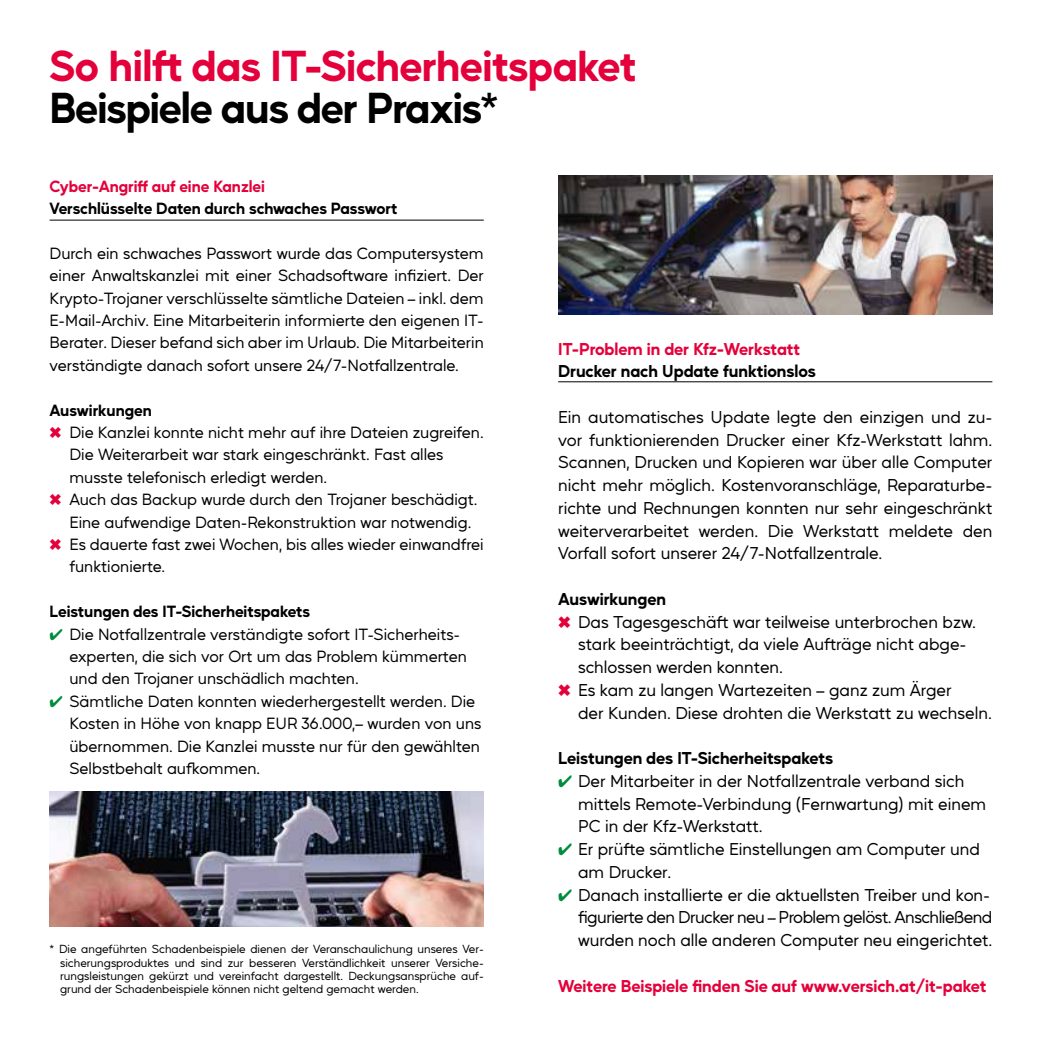
<style>
.page{position:relative;width:1042px;height:1042px;background:#fff}
.page>*{position:absolute;margin:0;border:0;box-sizing:border-box;transform-origin:0 0}
.t1{font:700 42px "Mustica Pro";letter-spacing:-.01em;color:#e4003a}
.t2{font:700 42px "Mustica Pro";letter-spacing:-.025em;color:#000}
.t3{font:16.62px/22.8px "Mustica Pro";color:#000}
.t4{font:700 16.62px "Mustica Pro";letter-spacing:-.005em;color:#e4003a}
.t5{font:700 16.62px "Mustica Pro";letter-spacing:-.005em;color:#000}
.t6{font:15.75px/22.4px "Mustica Pro";color:#000}
.t7{font:700 15.75px "Mustica Pro";letter-spacing:-.005em;color:#000}
.t8{font:700 15.75px "Mustica Pro";letter-spacing:-.005em;color:#e4003a}
.t9{font:11.38px/13.1px "Mustica Pro";color:#000;text-align:justify}
.s1{color:#e4003a}
.s2{color:#008c3c}
</style>
<div class="page">
<hr style="left:558px;top:381px;width:434px;height:1px;background:#000">
<hr style="left:50px;top:220px;width:434px;height:1px;background:#000">
<img style="left:50px;top:792px;width:434px;height:134px">
<img style="left:558px;top:175px;width:434px;height:139px">
<h1 class="t1" style="left:50px;top:32px;width:588px">So hilft das IT-Sicherheitspaket</h1>
<h1 class="t2" style="left:50px;top:74px;width:450px">Beispiele aus der Praxis*</h1>
<p class="t8" style="left:50px;top:173px;width:217px">Cyber-Angriff auf eine Kanzlei</p>
<p class="t7" style="left:50px;top:196px;width:349px">Verschlüsselte Daten durch schwaches Passwort</p>
<p class="t6" style="left:50px;top:240px;width:436px;text-align:justify">Durch ein schwaches Passwort wurde das Computersystem einer Anwaltskanzlei mit einer Schadsoftware infiziert. Der Krypto-Trojaner verschlüsselte sämtliche Dateien – inkl. dem E-Mail-Archiv. Eine Mitarbeiterin informierte den eigenen IT-Berater. Dieser befand sich aber im Urlaub. Die Mitarbeiterin verständigte danach sofort unsere 24/7-Notfallzentrale.</p>
<p class="t7" style="left:50px;top:397px;width:104px">Auswirkungen</p>
<p class="t6" style="left:50px;top:420px;width:436px"><span class="s1">✖</span> Die Kanzlei konnte nicht mehr auf ihre Dateien zugreifen.</p>
<p class="t6" style="left:69px;top:442px;width:375px">Die Weiterarbeit war stark eingeschränkt. Fast alles</p>
<p class="t6" style="left:69px;top:464px;width:259px">musste telefonisch erledigt werden.</p>
<p class="t6" style="left:50px;top:487px;width:429px"><span class="s1">✖</span> Auch das Backup wurde durch den Trojaner beschädigt.</p>
<p class="t6" style="left:69px;top:509px;width:403px">Eine aufwendige Daten-Rekonstruktion war notwendig.</p>
<p class="t6" style="left:50px;top:532px;width:436px"><span class="s1">✖</span> Es dauerte fast zwei Wochen, bis alles wieder einwandfrei</p>
<p class="t6" style="left:69px;top:554px;width:97px">funktionierte.</p>
<p class="t7" style="left:50px;top:599px;width:262px">Leistungen des IT-Sicherheitspakets</p>
<p class="t6" style="left:69px;top:621px;width:399px;text-indent:-20px"><span class="s2">✔</span> Die Notfallzentrale verständigte sofort IT-Sicherheits&shy;experten, die sich vor Ort um das Problem kümmerten und den Trojaner unschädlich machten.</p>
<p class="t6" style="left:69px;top:688px;width:413px;text-indent:-20px"><span class="s2">✔</span> Sämtliche Daten konnten wiederhergestellt werden. Die Kosten in Höhe von knapp EUR 36.000,– wurden von uns übernommen. Die Kanzlei musste nur für den gewählten Selbstbehalt aufkommen.</p>
<p class="t9" style="left:60px;top:941px;width:425px;text-indent:-10px">* Die angeführten Schadenbeispiele dienen der Veranschaulichung unseres Ver&shy;sicherungsproduktes und sind zur besseren Verständlichkeit unserer Versiche&shy;rungsleistungen gekürzt und vereinfacht dargestellt. Deckungsansprüche auf&shy;grund der Schadenbeispiele können nicht geltend gemacht werden.</p>
<p class="t4" style="left:558px;top:335px;width:243px">IT-Problem in der Kfz-Werkstatt</p>
<p class="t5" style="left:558px;top:358px;width:259px">Drucker nach Update funktionslos</p>
<p class="t3" style="left:558px;top:404px;width:436px;text-align:justify">Ein automatisches Update legte den einzigen und zu&shy;vor funktionierenden Drucker einer Kfz-Werkstatt lahm.<br>Scannen, Drucken und Kopieren war über alle Computer nicht mehr möglich. Kostenvoranschläge, Reparaturbe&shy;richte und Rechnungen konnten nur sehr eingeschränkt weiterverarbeitet werden. Die Werkstatt meldete den Vorfall sofort unserer 24/7-Notfallzentrale.</p>
<p class="t5" style="left:558px;top:585px;width:109px">Auswirkungen</p>
<p class="t3" style="left:558px;top:609px;width:419px"><span class="s1">✖</span> Das Tagesgeschäft war teilweise unterbrochen bzw.</p>
<p class="t3" style="left:578px;top:631px;width:390px">stark beeinträchtigt, da viele Aufträge nicht abge-</p>
<p class="t3" style="left:578px;top:654px;width:207px">schlossen werden konnten.</p>
<p class="t3" style="left:558px;top:677px;width:395px"><span class="s1">✖</span> Es kam zu langen Wartezeiten – ganz zum Ärger</p>
<p class="t3" style="left:578px;top:700px;width:415px">der Kunden. Diese drohten die Werkstatt zu wechseln.</p>
<p class="t5" style="left:558px;top:744px;width:276px">Leistungen des IT-Sicherheitspakets</p>
<p class="t3" style="left:578px;top:768px;width:410px;text-indent:-20px"><span class="s2">✔</span> Der Mitarbeiter in der Notfallzentrale verband sich mittels Remote-Verbindung (Fernwartung) mit einem<br>PC in der Kfz-Werkstatt.</p>
<p class="t3" style="left:578px;top:836px;width:403px;text-indent:-20px"><span class="s2">✔</span> Er prüfte sämtliche Einstellungen am Computer und am Drucker.</p>
<p class="t3" style="left:578px;top:881px;width:416px;text-indent:-20px"><span class="s2">✔</span> Danach installierte er die aktuellsten Treiber und kon&shy;figurierte den Drucker neu – Problem gelöst. Anschließend wurden noch alle anderen Computer neu eingerichtet.</p>
<p class="t4" style="left:558px;top:972px;width:430px">Weitere Beispiele finden Sie auf www.versich.at/it-paket</p>
</div>
